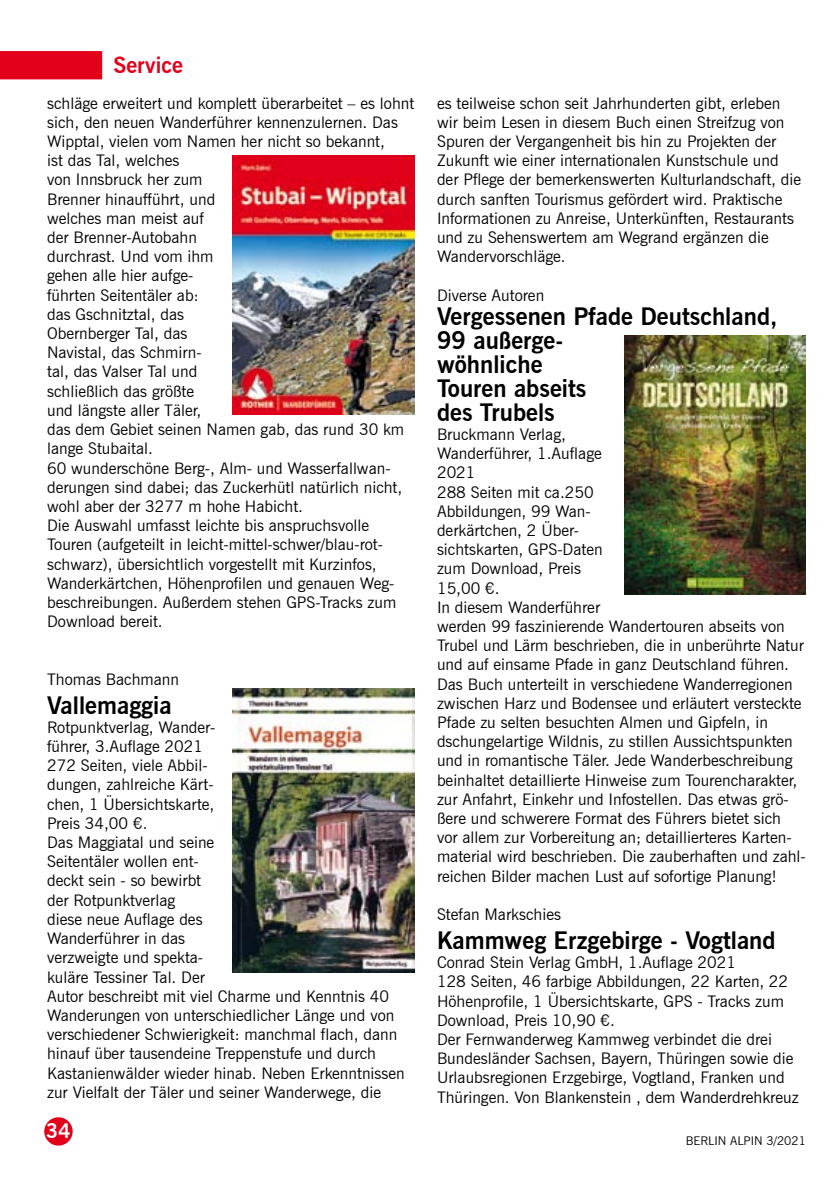
<style>
.page{position:relative;width:840px;height:1191px;background:#fff}
.page>*{position:absolute;margin:0;border:0;box-sizing:border-box;transform-origin:0 0}
.t1{font:700 24px/24px "News Gothic BT";color:#000}
.t2{font:700 22px "News Gothic BT";color:#e2001a}
.t3{font:700 20px "News Gothic BT";color:#fffffd}
.t4{font:16px/19.2px "News Gothic BT";color:#000}
.t5{font:12px "News Gothic BT";color:#000}
</style>
<div class="page">
<div style="left:45px;top:1118px;width:27px;height:26px;background:#e2001a;border-radius:50%"></div>
<div style="left:44px;top:1117px;width:29px;height:28px;border:2px solid #e2001a;border-radius:50%"></div>
<div style="left:0;top:51px;width:102px;height:28px;background:#e2001a"></div>
<img style="left:232px;top:155px;width:182px;height:259px">
<img style="left:232px;top:688px;width:182px;height:284px">
<img style="left:624px;top:336px;width:181px;height:258px">
<h2 class="t2" style="left:113px;top:52px;width:71px">Service</h2>
<p class="t4" style="left:47px;top:93px;width:368px">schläge erweitert und komplett überarbeitet – es lohnt sich, den neuen Wanderführer kennenzulernen. Das Wipptal, vielen vom Namen her nicht so bekannt,<br>ist das Tal, welches<br>von Innsbruck her zum<br>Brenner hinaufführt, und<br>welches man meist auf<br>der Brenner-Autobahn<br>durchrast. Und vom ihm<br>gehen alle hier aufge-<br>führten Seitentäler ab:<br>das Gschnitztal, das<br>Obernberger Tal, das<br>Navistal, das Schmirn-<br>tal, das Valser Tal und<br>schließlich das größte<br>und längste aller Täler,<br>das dem Gebiet seinen Namen gab, das rund 30 km lange Stubaital.<br>60 wunderschöne Berg-, Alm- und Wasserfallwan&shy;derungen sind dabei; das Zuckerhütl natürlich nicht, wohl aber der 3277 m hohe Habicht.<br>Die Auswahl umfasst leichte bis anspruchsvolle Touren (aufgeteilt in leicht-mittel-schwer/blau-rot&shy;schwarz), übersichtlich vorgestellt mit Kurzinfos, Wanderkärtchen, Höhenprofilen und genauen Weg&shy;beschreibungen. Außerdem stehen GPS-Tracks zum Download bereit.</p>
<p class="t4" style="left:47px;top:669px;width:133px">Thomas Bachmann</p>
<h1 class="t1" style="left:47px;top:693px;width:126px">Vallemaggia</h1>
<p class="t4" style="left:47px;top:717px;width:359px">Rotpunktverlag, Wander-<br>führer, 3.Auflage 2021<br>272 Seiten, viele Abbil-<br>dungen, zahlreiche Kärt-<br>chen, 1 Übersichtskarte,<br>Preis 34,00 €.<br>Das Maggiatal und seine<br>Seitentäler wollen ent-<br>deckt sein - so bewirbt<br>der Rotpunktverlag<br>diese neue Auflage des<br>Wanderführer in das<br>verzweigte und spekta-<br>kuläre Tessiner Tal. Der<br>Autor beschreibt mit viel Charme und Kenntnis 40<br>Wanderungen von unterschiedlicher Länge und von verschiedener Schwierigkeit: manchmal flach, dann hinauf über tausendeine Treppenstufe und durch<br>Kastanienwälder wieder hinab. Neben Erkenntnissen zur Vielfalt der Täler und seiner Wanderwege, die</p>
<p class="t3" style="left:46px;top:1119px;width:26px">34</p>
<p class="t4" style="left:437px;top:93px;width:365px">es teilweise schon seit Jahrhunderten gibt, erleben wir beim Lesen in diesem Buch einen Streifzug von Spuren der Vergangenheit bis hin zu Projekten der Zukunft wie einer internationalen Kunstschule und der Pflege der bemerkenswerten Kulturlandschaft, die durch sanften Tourismus gefördert wird. Praktische Informationen zu Anreise, Unterkünften, Restaurants und zu Sehenswertem am Wegrand ergänzen die Wandervorschläge.</p>
<p class="t4" style="left:437px;top:285px;width:109px">Diverse Autoren</p>
<h1 class="t1" style="left:437px;top:304px;width:342px">Vergessenen Pfade Deutschland,<br>99 außerge-<br>wöhnliche<br>Touren abseits<br>des Trubels</h1>
<p class="t4" style="left:437px;top:424px;width:370px">Bruckmann Verlag,<br>Wanderführer, 1.Auflage<br>2021<br>288 Seiten mit ca.250<br>Abbildungen, 99 Wan-<br>derkärtchen, 2 Über-<br>sichtskarten, GPS-Daten<br>zum Download, Preis<br>15,00 €.<br>In diesem Wanderführer<br>werden 99 faszinierende Wandertouren abseits von Trubel und Lärm beschrieben, die in unberührte Natur und auf einsame Pfade in ganz Deutschland führen.<br>Das Buch unterteilt in verschiedene Wanderregionen zwischen Harz und Bodensee und erläutert versteckte Pfade zu selten besuchten Almen und Gipfeln, in dschungelartige Wildnis, zu stillen Aussichtspunkten und in romantische Täler. Jede Wanderbeschreibung beinhaltet detaillierte Hinweise zum Tourencharakter, zur Anfahrt, Einkehr und Infostellen. Das etwas grö&shy;ßere und schwerere Format des Führers bietet sich<br>vor allem zur Vorbereitung an; detaillierteres Karten&shy;material wird beschrieben. Die zauberhaften und zahl&shy;reichen Bilder machen Lust auf sofortige Planung!</p>
<p class="t4" style="left:437px;top:904px;width:125px">Stefan Markschies</p>
<h1 class="t1" style="left:437px;top:928px;width:340px">Kammweg Erzgebirge - Vogtland</h1>
<p class="t4" style="left:437px;top:952px;width:363px">Conrad Stein Verlag GmbH, 1.Auflage 2021<br>128 Seiten, 46 farbige Abbildungen, 22 Karten, 22<br>Höhenprofile, 1 Übersichtskarte, GPS - Tracks zum Download, Preis 10,90 €.<br>Der Fernwanderweg Kammweg verbindet die drei Bundesländer Sachsen, Bayern, Thüringen sowie die Urlaubsregionen Erzgebirge, Vogtland, Franken und Thüringen. Von Blankenstein , dem Wanderdrehkreuz</p>
<p class="t5" style="left:685px;top:1133px;width:121px">BERLIN ALPIN 3/2021</p>
</div>
